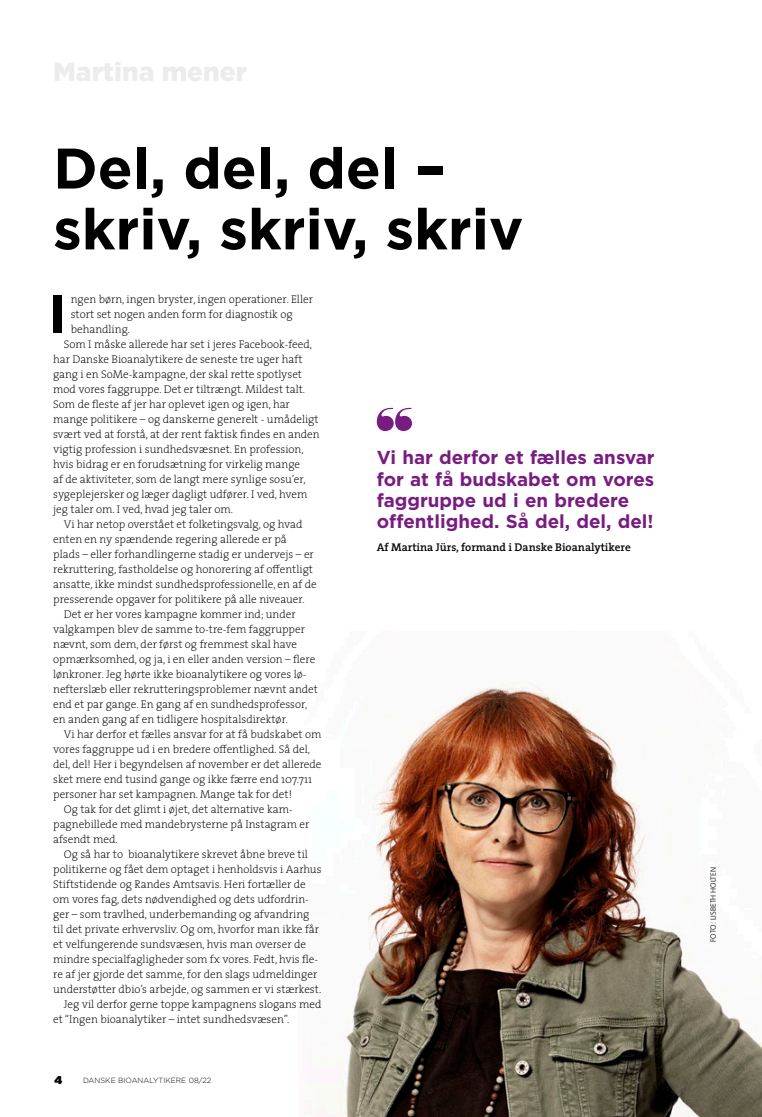
<style>
.page{position:relative;width:762px;height:1117px;background:#fff}
.page>*{position:absolute;margin:0;border:0;box-sizing:border-box;transform-origin:0 0}
.t1{font:700 57px/60.8px "Gotham";color:#000}
.Body_Drop_Cap{font:700 54.12px "Gotham";color:#000}
.t2{font:700 18.75px/21.2px "Gotham";color:#791c81}
.Body_Indent{font:200 11.25px/15px "The Serif";color:#000}
.Body_Drop_Cap-2{font:200 11.25px/15px "The Serif";color:#000}
.t3{font:600 11.25px "The Serif";color:#000}
.t4{font:900 11.25px "Gotham";color:#000}
.t5{font:300 7.5px "Gotham";color:#000}
.t6{font:300 7.5px "Frutiger LT Std";color:#000}
</style>
<div class="page">
<img style="left:340px;top:685px;width:422px;height:431px">
<svg style="left:377px;top:408px;width:35px;height:23px"></svg>
<p class="t1" style="left:53px;top:136px;width:471px">Del, del, del – skriv, skriv, skriv</p>
<p class="Body_Drop_Cap" style="left:48px;top:282px;width:20px">I</p>
<p class="Body_Drop_Cap-2" style="left:71px;top:291px;width:244px">ngen børn, ingen bryster, ingen operationer. Eller stort set nogen anden form for diagnostik og behandling.</p>
<p class="Body_Indent" style="left:53px;top:336px;width:268px;text-indent:11px">Som I måske allerede har set i jeres Facebook-feed, har Danske Bioanalytikere de seneste tre uger haft gang i en SoMe-kampagne, der skal rette spotlyset mod vores faggruppe. Det er tiltrængt. Mildest talt.<br>Som de fleste af jer har oplevet igen og igen, har mange politikere – og danskerne generelt - umådeligt svært ved at forstå, at der rent faktisk findes en anden vigtig profession i sundhedsvæsnet. En profession, hvis bidrag er en forudsætning for virkelig mange<br>af de aktiviteter, som de langt mere synlige sosu’er, sygeplejersker og læger dagligt udfører. I ved, hvem jeg taler om. I ved, hvad jeg taler om.</p>
<p class="Body_Indent" style="left:53px;top:516px;width:265px;text-indent:11px">Vi har netop overstået et folketingsvalg, og hvad enten en ny spændende regering allerede er på<br>plads – eller forhandlingerne stadig er undervejs – er rekruttering, fastholdelse og honorering af offentligt ansatte, ikke mindst sundhedsprofessionelle, en af de presserende opgaver for politikere på alle niveauer.</p>
<p class="Body_Indent" style="left:53px;top:606px;width:266px;text-indent:11px">Det er her vores kampagne kommer ind; under valgkampen blev de samme to-tre-fem faggrupper nævnt, som dem, der først og fremmest skal have opmærksomhed, og ja, i en eller anden version – flere lønkroner. Jeg hørte ikke bioanalytikere og vores lø&shy;nefterslæb eller rekrutteringsproblemer nævnt andet end et par gange. En gang af en sundhedsprofessor, en anden gang af en tidligere hospitalsdirektør.</p>
<p class="Body_Indent" style="left:53px;top:726px;width:270px;text-indent:11px">Vi har derfor et fælles ansvar for at få budskabet om vores faggruppe ud i en bredere offentlighed. Så del, del, del! Her i begyndelsen af november er det allerede sket mere end tusind gange og ikke færre end 107.711 personer har set kampagnen. Mange tak for det!</p>
<p class="Body_Indent" style="left:53px;top:801px;width:258px;text-indent:11px">Og tak for det glimt i øjet, det alternative kam&shy;pagnebillede med mandebrysterne på Instagram er afsendt med.</p>
<p class="Body_Indent" style="left:53px;top:846px;width:270px;text-indent:11px">Og så har to bioanalytikere skrevet åbne breve til politikerne og fået dem optaget i henholdsvis i Aarhus Stiftstidende og Randes Amtsavis. Heri fortæller de om vores fag, dets nødvendighed og dets udfordrin&shy;ger – som travlhed, underbemanding og afvandring til det private erhvervsliv. Og om, hvorfor man ikke får et velfungerende sundsvæsen, hvis man overser de mindre specialfagligheder som fx vores. Fedt, hvis fle&shy;re af jer gjorde det samme, for den slags udmeldinger understøtter dbio’s arbejde, og sammen er vi stærkest.</p>
<p class="Body_Indent" style="left:53px;top:996px;width:270px;text-indent:11px">Jeg vil derfor gerne toppe kampagnens slogans med et “Ingen bioanalytiker – intet sundhedsvæsen”.</p>
<p class="t4" style="left:54px;top:1071px;width:9px">4</p>
<p class="t5" style="left:83px;top:1075px;width:130px">DANSKE BIOANALYTIKERE 08/22</p>
<p class="t2" style="left:377px;top:446px;width:279px">Vi har derfor et fælles ansvar for at få budskabet om vores faggruppe ud i en bredere offentlighed. Så del, del, del!</p>
<p class="t3" style="left:377px;top:537px;width:255px">Af Martina Jürs, formand i Danske Bioanalytikere</p>
<p class="t6" style="left:709px;top:941px;width:77px;rotate:-90deg">FOTO: LISBETH HOLTEN</p>
</div>
